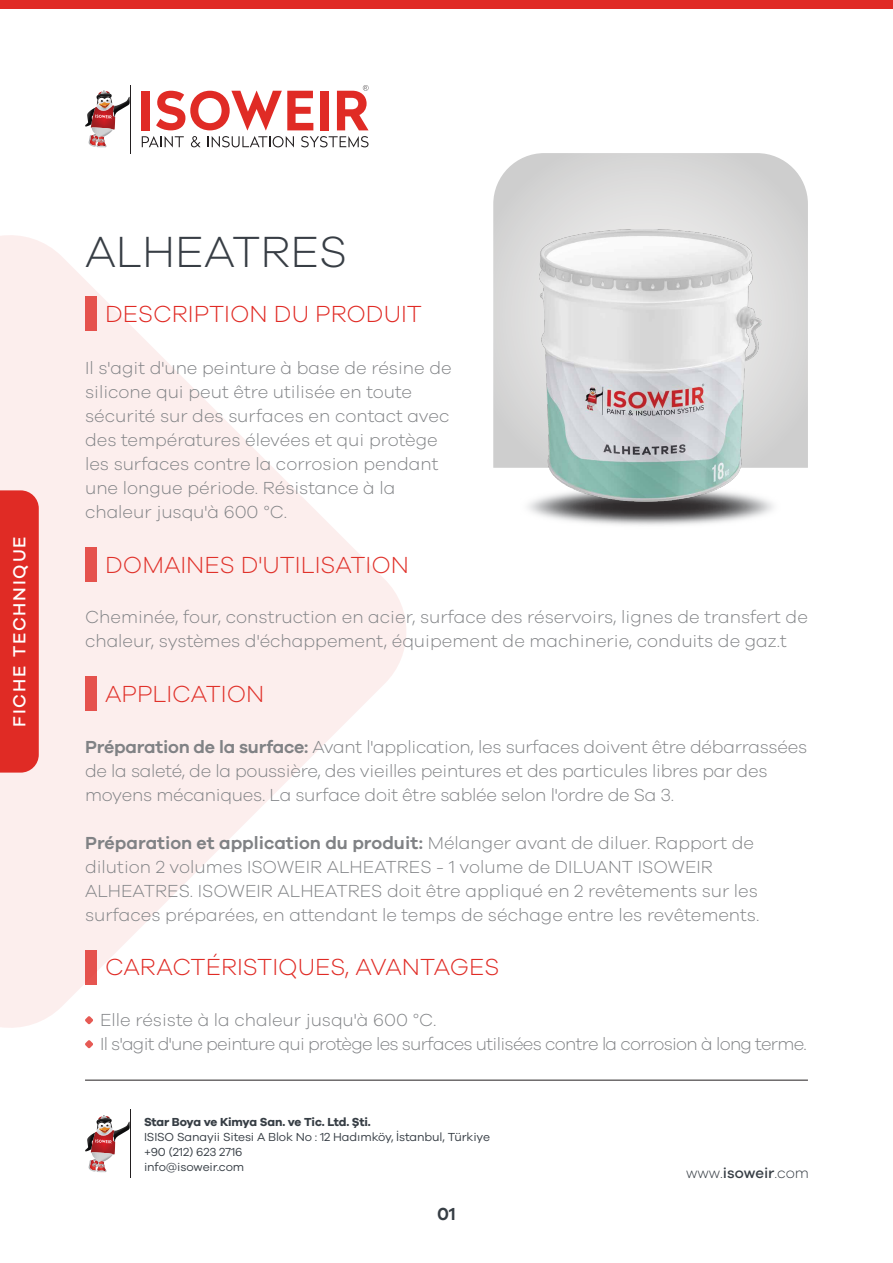
<style>
.page{position:relative;width:893px;height:1263px;background:#fff}
.page>*{position:absolute;margin:0;border:0;box-sizing:border-box;transform-origin:0 0}
.t1{font:300 45px "Galano Grotesque";color:#383e45}
.t2{font:300 24px "Galano Grotesque";color:#e02b25}
.t3{font:300 24px "Galano Grotesque";color:#e0312a}
.t4{font:300 18px/24px "Galano Grotesque";color:#808285}
.t5{font:300 18px/24px "Galano Grotesque";letter-spacing:-.04em;color:#808285}
.t6{font:500 18px "Galano Grotesque";letter-spacing:.1em;color:#fff}
.t7{font:600 18px "Galano Grotesque";color:#373e45}
.t8{font:300 15px "Galano Grotesque";color:#373e45}
.t9{font:12px/15px "Galano Grotesque";letter-spacing:-.01em;color:#373e45}
.t10{font:700 12px "Galano Grotesque";letter-spacing:-.02em;color:#373e45}
.s1{font-weight:600}
.s2{font-weight:500}
</style>
<div class="page">
<svg style="left:0;top:235px;width:406px;height:793px;fill:#fceeed"></svg>
<div style="left:0;top:490px;width:39px;height:283px;background:#e02b25"></div>
<hr style="left:130px;top:85px;width:1px;height:68px;background:#231f20">
<svg style="left:85px;top:91px;width:45px;height:56px"></svg>
<svg style="left:142px;top:136px;width:42px;height:11px"></svg>
<svg style="left:191px;top:136px;width:10px;height:11px"></svg>
<svg style="left:208px;top:136px;width:86px;height:11px"></svg>
<svg style="left:301px;top:136px;width:68px;height:11px"></svg>
<div style="left:142px;top:91px;width:8px;height:39px;background:#e02b25"></div>
<svg style="left:156px;top:91px;width:157px;height:39px"></svg>
<div style="left:320px;top:91px;width:8px;height:39px;background:#e02b25"></div>
<svg style="left:337px;top:85px;width:32px;height:45px"></svg>
<hr style="left:130px;top:1110px;width:1px;height:68px;background:#231f20">
<svg style="left:85px;top:1115px;width:45px;height:57px"></svg>
<hr style="left:85px;top:1080px;width:723px;height:1px;background:#231f20">
<div style="left:0;top:0;width:893px;height:9px;background:#e02b25"></div>
<img style="left:527px;top:498px;width:247px;height:28px">
<svg style="left:493px;top:153px;width:315px;height:315px;background:#d8d8d8"></svg>
<div style="left:85px;top:297px;width:11px;height:34px;background:#e5524d"></div>
<div style="left:85px;top:547px;width:11px;height:34px;background:#e5524d"></div>
<div style="left:85px;top:677px;width:11px;height:34px;background:#e5524d"></div>
<div style="left:85px;top:950px;width:11px;height:34px;background:#e5524d"></div>
<svg style="left:85px;top:1040px;width:8px;height:8px"></svg>
<svg style="left:85px;top:1016px;width:8px;height:8px"></svg>
<img style="left:540px;top:230px;width:222px;height:272px">
<p class="t6" style="left:9px;top:727px;width:192px;rotate:-90deg">FICHE TECHNIQUE</p>
<h1 class="t1" style="left:85px;top:225px;width:264px">ALHEATRES</h1>
<h2 class="t2" style="left:105px;top:300px;width:318px">DESCRIPTION DU PRODUIT</h2>
<p class="t4" style="left:85px;top:355px;width:368px">Il s'agit d'une peinture à base de résine de silicone qui peut être utilisée en toute sécurité sur des surfaces en contact avec des températures élevées et qui protège les surfaces contre la corrosion pendant une longue période. Résistance à la chaleur jusqu'à 600 °C.</p>
<h2 class="t3" style="left:105px;top:550px;width:305px">DOMAINES D'UTILISATION</h2>
<p class="t4" style="left:85px;top:604px;width:724px">Cheminée, four, construction en acier, surface des réservoirs, lignes de transfert de chaleur, systèmes d'échappement, équipement de machinerie, conduits de gaz.t</p>
<h2 class="t3" style="left:105px;top:679px;width:161px">APPLICATION</h2>
<p class="t4" style="left:85px;top:734px;width:724px"><span class="s1">Préparation de la surface:</span> Avant l'application, les surfaces doivent être débarrassées de la saleté, de la poussière, des vieilles peintures et des particules libres par des moyens mécaniques. La surface doit être sablée selon l'ordre de Sa 3.</p>
<p class="t4" style="left:85px;top:830px;width:676px"><span class="s1">Préparation et application du produit:</span> Mélanger avant de diluer. Rapport de dilution 2 volumes ISOWEIR ALHEATRES - 1 volume de DILUANT ISOWEIR ALHEATRES. ISOWEIR ALHEATRES doit être appliqué en 2 revêtements sur les surfaces préparées, en attendant le temps de séchage entre les revêtements.</p>
<h2 class="t2" style="left:105px;top:953px;width:396px">CARACTÉRISTIQUES, AVANTAGES</h2>
<p class="t5" style="left:100px;top:1007px;width:708px">Elle résiste à la chaleur jusqu'à 600 °C.<br>Il s'agit d'une peinture qui protège les surfaces utilisées contre la corrosion à long terme.</p>
<p class="t10" style="left:144px;top:1114px;width:228px">Star Boya ve Kimya San. ve Tic. Ltd. Şti.</p>
<p class="t9" style="left:144px;top:1128px;width:347px">ISISO Sanayii Sitesi A Blok No : 12 Hadımköy, İstanbul, Türkiye +90 (212) 623 2716<br>info@isoweir.com</p>
<p class="t7" style="left:437px;top:1203px;width:20px">01</p>
<p class="t8" style="left:686px;top:1164px;width:124px">www.<span class="s2">isoweir</span>.com</p>
</div>
